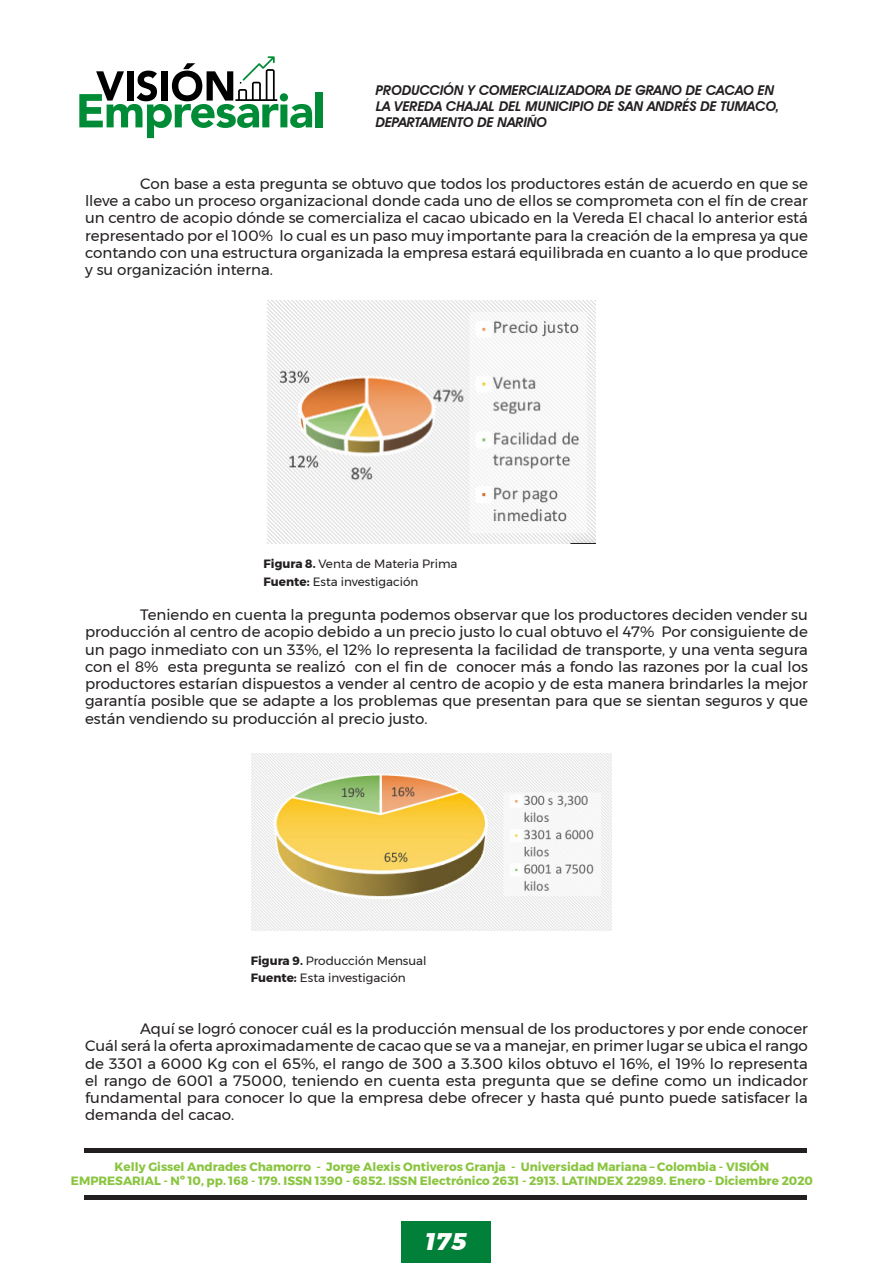
<style>
.page{position:relative;width:893px;height:1263px;background:#fff}
.page>*{position:absolute;margin:0;border:0;box-sizing:border-box;transform-origin:0 0}
.t1{font:italic 800 24px "Montserrat";color:#fff}
.t2{font:15px/17.2px "Montserrat";color:#231f20;text-align:justify}
.t3{font:italic 600 13.5px/16.2px "Avant Garde IT Cby BT";color:#231f20}
.t4{font:700 12px/13.5px "Montserrat";color:#8ac540;text-align:center}
.t5{font:12px "Montserrat";color:#231f20}
.s1{font-weight:700}
</style>
<div class="page">
<div style="left:401px;top:1222px;width:89px;height:41px;background:#008038"></div>
<hr style="left:84px;top:1148px;width:723px;height:4px;background:#231f20">
<hr style="left:84px;top:1195px;width:723px;height:4px;background:#231f20">
<div style="left:315px;top:92px;width:8px;height:35px;background:#008c36"></div>
<svg style="left:79px;top:56px;width:233px;height:82px"></svg>
<img style="left:268px;top:301px;width:327px;height:243px">
<img style="left:251px;top:754px;width:361px;height:177px">
<p class="t3" style="left:376px;top:82px;width:405px">PRODUCCIÓN Y COMERCIALIZADORA DE GRANO DE CACAO EN<br>LA VEREDA CHAJAL DEL MUNICIPIO DE SAN ANDRÉS DE TUMACO,<br>DEPARTAMENTO DE NARIÑO</p>
<p class="t2" style="left:85px;top:175px;width:724px;text-indent:55px">Con base a esta pregunta se obtuvo que todos los productores están de acuerdo en que se lleve a cabo un proceso organizacional donde cada uno de ellos se comprometa con el fín de crear un centro de acopio dónde se comercializa el cacao ubicado en la Vereda El chacal lo anterior está representado por el 100% lo cual es un paso muy importante para la creación de la empresa ya que contando con una estructura organizada la empresa estará equilibrada en cuanto a lo que produce y su organización interna.</p>
<p class="t5" style="left:264px;top:555px;width:195px"><span class="s1">Figura 8.</span> Venta de Materia Prima</p>
<p class="t5" style="left:264px;top:572px;width:156px"><span class="s1">Fuente:</span> Esta investigación</p>
<p class="t2" style="left:85px;top:606px;width:724px;text-indent:55px">Teniendo en cuenta la pregunta podemos observar que los productores deciden vender su producción al centro de acopio debido a un precio justo lo cual obtuvo el 47% Por consiguiente de un pago inmediato con un 33%, el 12% lo representa la facilidad de transporte, y una venta segura con el 8% esta pregunta se realizó con el fin de conocer más a fondo las razones por la cual los productores estarían dispuestos a vender al centro de acopio y de esta manera brindarles la mejor garantía posible que se adapte a los problemas que presentan para que se sientan seguros y que están vendiendo su producción al precio justo.</p>
<p class="t5" style="left:251px;top:952px;width:177px"><span class="s1">Figura 9.</span> Producción Mensual</p>
<p class="t5" style="left:251px;top:969px;width:156px"><span class="s1">Fuente:</span> Esta investigación</p>
<p class="t2" style="left:85px;top:1020px;width:724px;text-indent:55px">Aquí se logró conocer cuál es la producción mensual de los productores y por ende conocer Cuál será la oferta aproximadamente de cacao que se va a manejar, en primer lugar se ubica el rango de 3301 a 6000 Kg con el 65%, el rango de 300 a 3.300 kilos obtuvo el 16%, el 19% lo representa el rango de 6001 a 75000, teniendo en cuenta esta pregunta que se define como un indicador fundamental para conocer lo que la empresa debe ofrecer y hasta qué punto puede satisfacer la demanda del cacao.</p>
<p class="t4" style="left:71px;top:1160px;width:744px">Kelly Gissel Andrades Chamorro - Jorge Alexis Ontiveros Granja - Universidad Mariana – Colombia - VISIÓN<br>EMPRESARIAL - Nº 10, pp. 168 - 179. ISSN 1390 - 6852. ISSN Electrónico 2631 - 2913. LATINDEX 22989. Enero - Diciembre 2020</p>
<h1 class="t1" style="left:424px;top:1222px;width:44px">175</h1>
</div>
